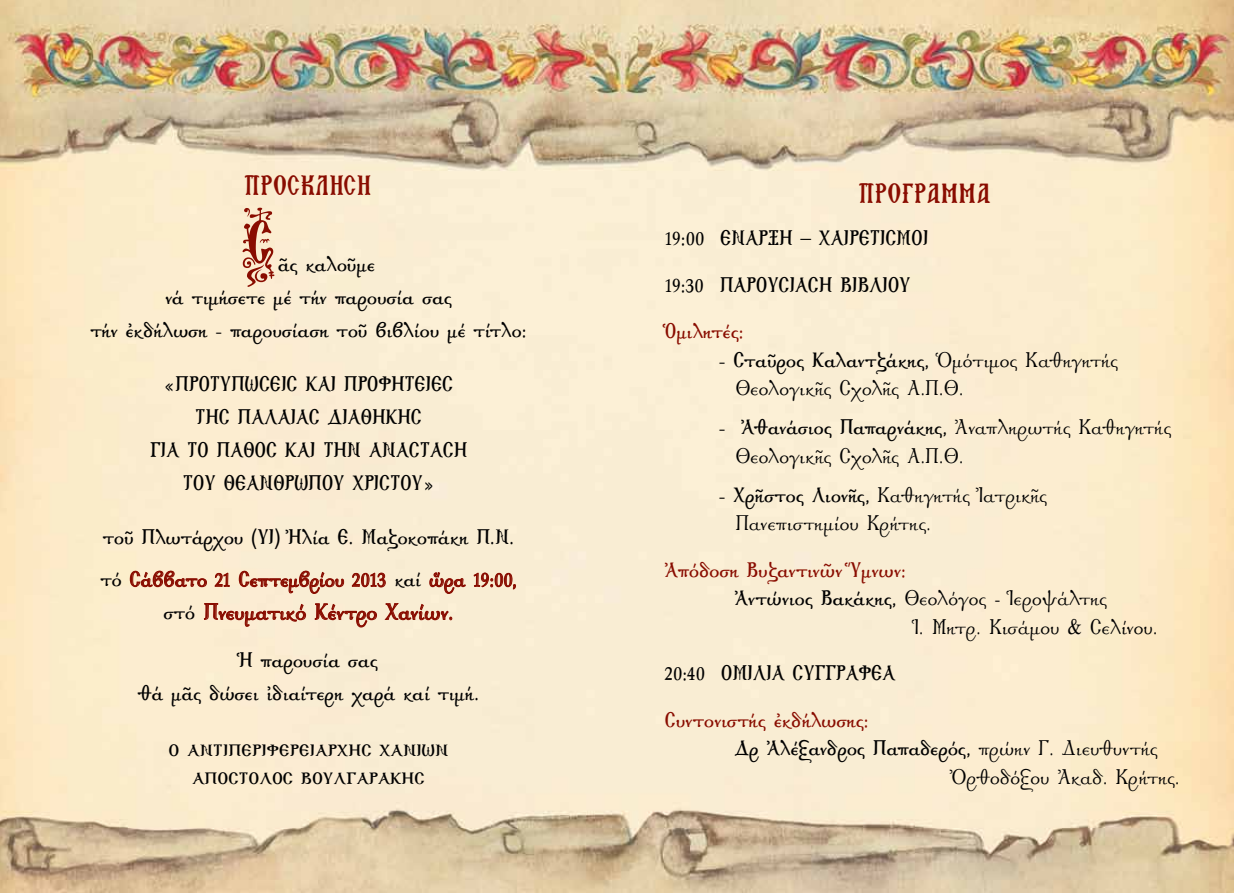
<style>
.page{position:relative;width:1234px;height:893px;background:#fff}
.page>*{position:absolute;margin:0;border:0;box-sizing:border-box;transform-origin:0 0}
.t1{font:79.8px "Mg Konstantinos UC Normal";color:#890c00}
.t2{font:27px "Agion Oros";color:#890c00}
.t3{font:700 24.75px "Genesis";color:#890c00;scale:.82 1}
.t4{font:700 23.1px/33px "Genesis";color:#000;text-align:center;scale:.82 1}
.t5{font:23.1px/28.5px "Genesis";color:#000;scale:.82 1}
.t6{font:700 23.1px "Genesis";color:#890c00;scale:.82 1}
.t7{font:700 23.1px "Genesis";letter-spacing:-.02em;color:#000;scale:.82 1}
.t8{font:700 18px/28.5px "Genesis";color:#000;text-align:center}
.s1{font-weight:700}
.s2{font-weight:400}
.s3{color:#890c00}
.s4{font-size:23.1px;color:#000}
</style>
<div class="page">
<img style="left:0;top:0;width:1233px;height:893px">
<svg style="left:473px;top:572px;width:43px;height:18px"></svg>
<svg style="left:130px;top:568px;width:336px;height:85px;background:#efd7be"></svg>
<p class="t2" style="left:245px;top:168px;width:129px">ΠΡΟΣΚΛΗΣΗ</p>
<p class="t2" style="left:859px;top:176px;width:134px">ΠΡΟΓΡΑΜΜΑ</p>
<p class="t4" style="left:664px;top:216px;width:323px;line-height:46.5px;text-align:left">19:00 ΕΝΑΡΞΗ – ΧΑΙΡΕΤΙΣΜΟΙ<br>19:30 ΠΑΡΟΥΣΙΑΣΗ ΒΙΒΛΙΟΥ</p>
<p class="t6" style="left:664px;top:319px;width:98px">Ὁμιλητές:</p>
<p class="t5" style="left:735px;top:347px;width:468px;text-indent:-16px"><span class="s1">- Σταῦρος Καλαντζάκης,</span> Ὁμότιμος Καθηγητής<br>Θεολογικῆς Σχολῆς Α.Π.Θ.</p>
<p class="t5" style="left:735px;top:415px;width:533px;text-indent:-16px"><span class="s1">- Ἀθανάσιος Παπαρνάκης,</span> Ἀναπληρωτής Καθηγητής<br>Θεολογικῆς Σχολῆς Α.Π.Θ.</p>
<p class="t5" style="left:735px;top:482px;width:382px;text-indent:-16px"><span class="s1">- Χρῆστος Λιονῆς,</span> Καθηγητής Ἰατρικῆς<br>Πανεπιστημίου Κρήτης.</p>
<p class="t6" style="left:664px;top:557px;width:296px">Ἀπόδοση Βυζαντινῶν Ὕμνων:</p>
<p class="t5" style="left:734px;top:586px;width:456px"><span class="s1">Ἀντώνιος Βακάκης,</span> Θεολόγος - Ἱεροψάλτης</p>
<p class="t5" style="left:913px;top:614px;width:299px">Ἱ. Μητρ. Κισάμου &amp; Σελίνου.</p>
<p class="t4" style="left:664px;top:658px;width:282px">20:40 ΟΜΙΛΙΑ ΣΥΓΓΡΑΦΕΑ</p>
<p class="t6" style="left:664px;top:707px;width:251px">Συντονιστής ἐκδήλωσης:</p>
<p class="t7" style="left:734px;top:736px;width:517px">Δρ Ἀλέξανδρος Παπαδερός, <span class="s2">πρώην Γ. Διευθυντής</span></p>
<p class="t5" style="left:951px;top:764px;width:281px">Ὀρθοδόξου Ἀκαδ. Κρήτης.</p>
<h1 class="t1" style="left:242px;top:207px;width:37px">Σ</h1>
<p class="t4" style="left:277px;top:249px;width:120px">ᾶς καλοῦμε</p>
<p class="t4" style="left:165px;top:282px;width:351px">νά τιμήσετε μέ τήν παρουσία σας</p>
<p class="t4" style="left:90px;top:315px;width:534px">τήν ἐκδήλωση - παρουσίαση τοῦ βιβλίου μέ τίτλο:</p>
<p class="t4" style="left:150px;top:369px;width:389px">«ΠΡΟΤΥΠΩΣΕΙΣ ΚΑΙ ΠΡΟΦΗΤΕΙΕΣ<br>ΤΗΣ ΠΑΛΑΙΑΣ ΔΙΑΘΗΚΗΣ<br>ΓΙΑ ΤΟ ΠΑΘΟΣ ΚΑΙ ΤΗΝ ΑΝΑΣΤΑΣΗ<br>ΤΟΥ ΘΕΑΝΘΡΩΠΟΥ ΧΡΙΣΤΟΥ»</p>
<p class="t4" style="left:100px;top:518px;width:509px;line-height:42px;text-align:left">τοῦ Πλωτάρχου (ΥΙ) Ἠλία Ε. Μαζοκοπάκη Π.Ν. τό <span class="s3">Σάββατο 21 Σεπτεμβρίου 2013</span> καί <span class="s3">ὥρα 19:00,</span></p>
<p class="t3" style="left:163px;top:598px;width:356px"><span class="s4">στό</span> Πνευματικό Κέντρο Χανίων.</p>
<p class="t4" style="left:138px;top:645px;width:418px">Ἡ παρουσία σας<br>θά μᾶς δώσει ἰδιαίτερη χαρά καί τιμή.</p>
<p class="t8" style="left:168px;top:737px;width:281px">Ο ΑΝΤΙΠΕΡΙΦΕΡΕΙΑΡΧΗΣ ΧΑΝΙΩΝ<br>ΑΠΟΣΤΟΛΟΣ ΒΟΥΛΓΑΡΑΚΗΣ</p>
</div>
